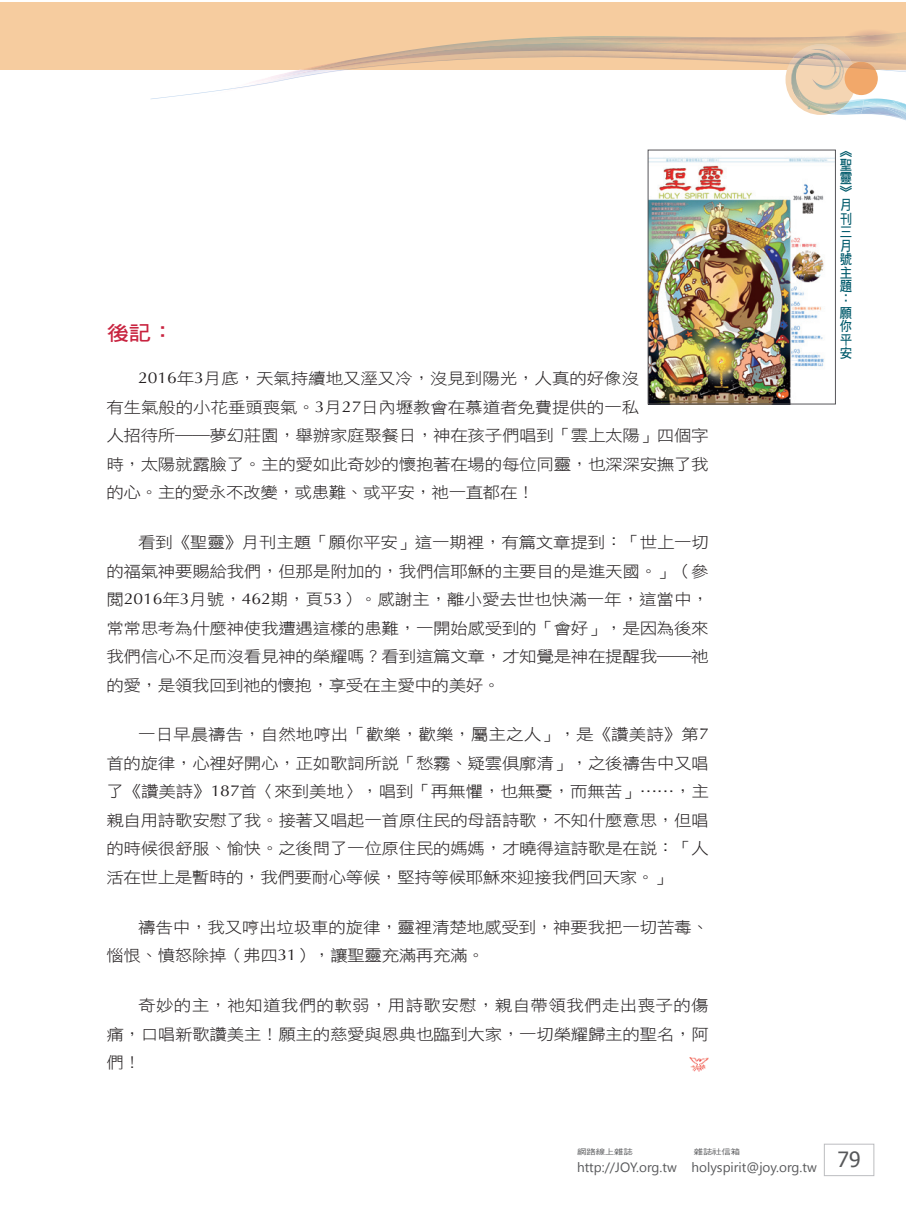
<style>
.page{position:relative;width:906px;height:1217px;background:#fff}
.page>*{position:absolute;margin:0;border:0;box-sizing:border-box;transform-origin:0 0}
.大標{font:20.25px "DF Hei W7 WIN BF";color:#c8233f;scale:1.11 1}
.t1{font:15.75px/28.5px "DF Hei W3 WIN BF";letter-spacing:-.02em;color:#231f20;text-align:justify;scale:1.11 1}
.圖說{font:13.8px/13.5px "DF Hei W7 WIN BF";color:#005a6b;scale:.9 1}
.t2{font:13.5px "Segoe UI";color:#57585a}
.t3{font:7.5px "DF Hei W5 WIN BF";letter-spacing:-.015em;color:#57585a;scale:1.25 1}
.s1{font-family:"Optima"}
</style>
<div class="page">
<div style="left:824px;top:1143px;width:50px;height:32px;border:1px solid #bcbdc0"></div>
<div style="left:0;top:2px;width:906px;height:68px;background:#f6cc9f"></div>
<img style="left:405px;top:38px;width:501px;height:13px">
<img style="left:793px;top:44px;width:58px;height:7px">
<img style="left:811px;top:49px;width:19px;height:2px">
<img style="left:815px;top:50px;width:20px;height:1px">
<img style="left:543px;top:36px;width:301px;height:8px">
<img style="left:629px;top:43px;width:171px;height:4px">
<svg style="left:151px;top:51px;width:755px;height:116px"></svg>
<svg style="left:844px;top:31px;width:62px;height:8px"></svg>
<img style="left:847px;top:39px;width:51px;height:8px">
<img style="left:859px;top:33px;width:28px;height:3px">
<img style="left:689px;top:1057px;width:20px;height:13px">
<img style="left:650px;top:152px;width:183px;height:250px">
<div style="left:648px;top:150px;width:187px;height:254px;border:1px solid #57565a"></div>
<p class="大標" style="left:106px;top:322px;width:62px">後記：</p>
<p class="t1" style="left:106px;top:364px;width:544px;text-align:left;text-indent:32px"><span class="s1">2016</span>年<span class="s1">3</span>月底，天氣持續地又溼又冷，沒見到陽光，人真的好像沒<br>有生氣般的小花垂頭喪氣。<span class="s1">3</span>月<span class="s1">27</span>日內壢教會在慕道者免費提供的一私<br>人招待所──夢幻莊園，舉辦家庭聚餐日，神在孩子們唱到「雲上太陽」四個字時，太陽就露臉了。主的愛如此奇妙的懷抱著在場的每位同靈，也深深安撫了我的心。主的愛永不改變，或患難、或平安，祂一直都在！</p>
<p class="t1" style="left:106px;top:528px;width:544px;text-indent:32px">看到《聖靈》月刊主題「願你平安」這一期裡，有篇文章提到：「世上一切的福氣神要賜給我們，但那是附加的，我們信耶穌的主要目的是進天國。」（參閱<span class="s1">2016</span>年<span class="s1">3</span>月號，<span class="s1">462</span>期，頁<span class="s1">53</span>）。感謝主，離小愛去世也快滿一年，這當中，常常思考為什麼神使我遭遇這樣的患難，一開始感受到的「會好」，是因為後來我們信心不足而沒看見神的榮耀嗎？看到這篇文章，才知覺是神在提醒我──祂的愛，是領我回到祂的懷抱，享受在主愛中的美好。</p>
<p class="t1" style="left:106px;top:720px;width:544px;text-indent:32px">一日早晨禱告，自然地哼出「歡樂，歡樂，屬主之人」，是《讚美詩》第<span class="s1">7</span>首的旋律，心裡好開心，正如歌詞所說「愁霧、疑雲俱廓清」，之後禱告中又唱了《讚美詩》<span class="s1">187</span>首〈來到美地〉，唱到「再無懼，也無憂，而無苦」……，主親自用詩歌安慰了我。接著又唱起一首原住民的母語詩歌，不知什麼意思，但唱的時候很舒服、愉快。之後問了一位原住民的媽媽，才曉得這詩歌是在說：「人活在世上是暫時的，我們要耐心等候，堅持等候耶穌來迎接我們回天家。」</p>
<p class="t1" style="left:106px;top:912px;width:544px;text-indent:32px">禱告中，我又哼出垃圾車的旋律，靈裡清楚地感受到，神要我把一切苦毒、惱恨、憤怒除掉（弗四<span class="s1">31</span>），讓聖靈充滿再充滿。</p>
<p class="t1" style="left:106px;top:990px;width:544px;text-indent:32px">奇妙的主，祂知道我們的軟弱，用詩歌安慰，親自帶領我們走出喪子的傷痛，口唱新歌讚美主！願主的慈愛與恩典也臨到大家，一切榮耀歸主的聖名，阿們！</p>
<p class="圖說" style="left:839px;top:144px;width:15px">《聖靈》月刊三月號主題：願你平安</p>
<p class="t3" style="left:577px;top:1147px;width:46px">網路線上雜誌</p>
<p class="t3" style="left:694px;top:1147px;width:39px">雜誌社信箱</p>
<p class="t2" style="left:577px;top:1157px;width:285px">http://JOY.org.tw holyspirit@joy.org.tw <sup>79</sup></p>
</div>
